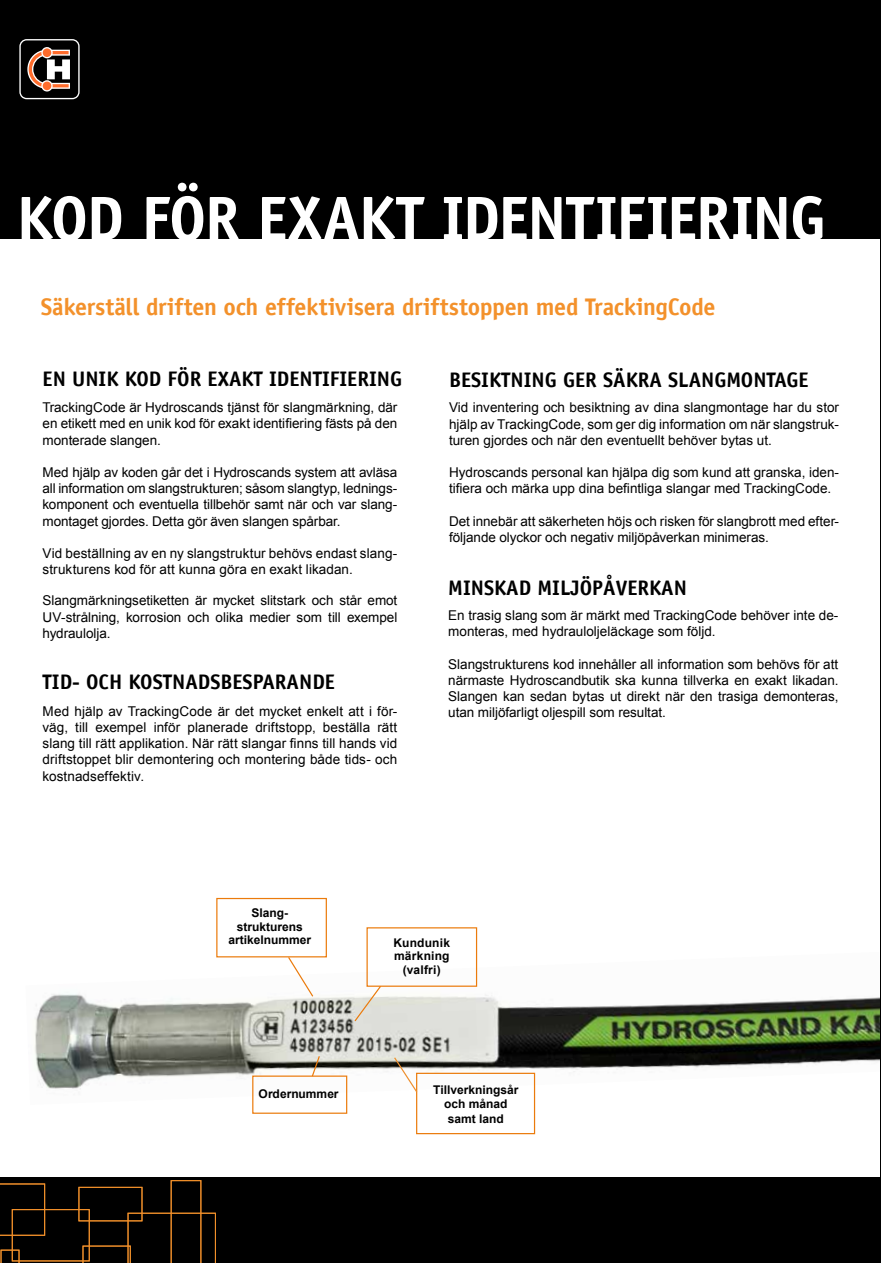
<style>
.page{position:relative;width:881px;height:1263px;background:#fff}
.page>*{position:absolute;margin:0;border:0;box-sizing:border-box;transform-origin:0 0}
.t1{font:700 63px "Officina Sans LT";letter-spacing:-.025em;color:#fff}
.t2{font:700 24px "Officina Sans LT";letter-spacing:-.01em;color:#f3912b}
.t3{font:700 21px "Officina Sans LT";color:#000}
.t4{font:13.5px/16.2px "Arial";color:#000;text-align:justify}
.t5{font:700 12px/13.5px "Arial";color:#000;text-align:center}
</style>
<div class="page">
<div style="left:0;top:0;width:880px;height:238px;background:#000"></div>
<div style="left:0;top:1178px;width:880px;height:85px;background:#000"></div>
<img style="left:34px;top:952px;width:846px;height:153px">
<svg style="left:83px;top:1180px;width:133px;height:83px"></svg>
<svg style="left:1px;top:1250px;width:18px;height:13px"></svg>
<svg style="left:0;top:1183px;width:45px;height:53px"></svg>
<div style="left:12px;top:1209px;width:78px;height:52px;border:1px solid #f3912b"></div>
<div style="left:78px;top:1187px;width:64px;height:34px;border:1px solid #f3912b"></div>
<svg style="left:19px;top:39px;width:61px;height:61px"></svg>
<div style="left:216px;top:898px;width:111px;height:59px;border:1px solid #eb7b0c"></div>
<div style="left:366px;top:927px;width:111px;height:60px;border:1px solid #eb7b0c"></div>
<div style="left:252px;top:1075px;width:95px;height:39px;border:1px solid #eb7b0c"></div>
<div style="left:416px;top:1073px;width:119px;height:61px;border:1px solid #eb7b0c"></div>
<svg style="left:287px;top:956px;width:27px;height:42px"></svg>
<svg style="left:353px;top:984px;width:29px;height:39px"></svg>
<svg style="left:311px;top:1055px;width:10px;height:23px"></svg>
<svg style="left:393px;top:1056px;width:25px;height:37px"></svg>
<h1 class="t1" style="left:16px;top:179px;width:810px">KOD FÖR EXAKT IDENTIFIERING</h1>
<h2 class="t2" style="left:41px;top:292px;width:676px">Säkerställ driften och effektivisera driftstoppen med TrackingCode</h2>
<h3 class="t3" style="left:43px;top:366px;width:361px">EN UNIK KOD FÖR EXAKT IDENTIFIERING</h3>
<p class="t4" style="left:43px;top:399px;width:356px">TrackingCode är Hydroscands tjänst för slangmärkning, där en etikett med en unik kod för exakt identifiering fästs på den monterade slangen.</p>
<p class="t4" style="left:43px;top:464px;width:356px">Med hjälp av koden går det i Hydroscands system att avläsa all information om slangstrukturen; såsom slangtyp, lednings&shy;komponent och eventuella tillbehör samt när och var slang&shy;montaget gjordes. Detta gör även slangen spårbar.</p>
<p class="t4" style="left:43px;top:545px;width:356px">Vid beställning av en ny slangstruktur behövs endast slang&shy;strukturens kod för att kunna göra en exakt likadan.</p>
<p class="t4" style="left:43px;top:593px;width:356px">Slangmärkningsetiketten är mycket slitstark och står emot UV-strålning, korrosion och olika medier som till exempel hydraulolja.</p>
<h3 class="t3" style="left:43px;top:669px;width:294px">TID- OCH KOSTNADSBESPARANDE</h3>
<p class="t4" style="left:43px;top:703px;width:356px">Med hjälp av TrackingCode är det mycket enkelt att i för&shy;väg, till exempel inför planerade driftstopp, beställa rätt slang till rätt applikation. När rätt slangar finns till hands vid driftstoppet blir demontering och montering både tids- och kostnadseffektiv.</p>
<h3 class="t3" style="left:449px;top:366px;width:361px">BESIKTNING GER SÄKRA SLANGMONTAGE</h3>
<p class="t4" style="left:449px;top:400px;width:391px">Vid inventering och besiktning av dina slangmontage har du stor hjälp av TrackingCode, som ger dig information om när slangstruk&shy;turen gjordes och när den eventuellt behöver bytas ut.</p>
<p class="t4" style="left:449px;top:464px;width:391px">Hydroscands personal kan hjälpa dig som kund att granska, iden&shy;tifiera och märka upp dina befintliga slangar med TrackingCode.</p>
<p class="t4" style="left:449px;top:513px;width:391px">Det innebär att säkerheten höjs och risken för slangbrott med efter&shy;följande olyckor och negativ miljöpåverkan minimeras.</p>
<h3 class="t3" style="left:448px;top:575px;width:240px">MINSKAD MILJÖPÅVERKAN</h3>
<p class="t4" style="left:448px;top:607px;width:391px">En trasig slang som är märkt med TrackingCode behöver inte de&shy;monteras, med hydrauloljeläckage som följd.</p>
<p class="t4" style="left:448px;top:656px;width:391px">Slangstrukturens kod innehåller all information som behövs för att närmaste Hydroscandbutik ska kunna tillverka en exakt likadan.<br>Slangen kan sedan bytas ut direkt när den trasiga demonteras, utan miljöfarligt oljespill som resultat.</p>
<p class="t5" style="left:228px;top:906px;width:84px">Slang&shy;strukturens artikelnummer</p>
<p class="t5" style="left:393px;top:936px;width:58px">Kundunik märkning (valfri)</p>
<p class="t5" style="left:258px;top:1088px;width:81px">Ordernummer</p>
<p class="t5" style="left:433px;top:1083px;width:87px;line-height:14.4px">Tillverkningsår och månad samt land</p>
</div>
